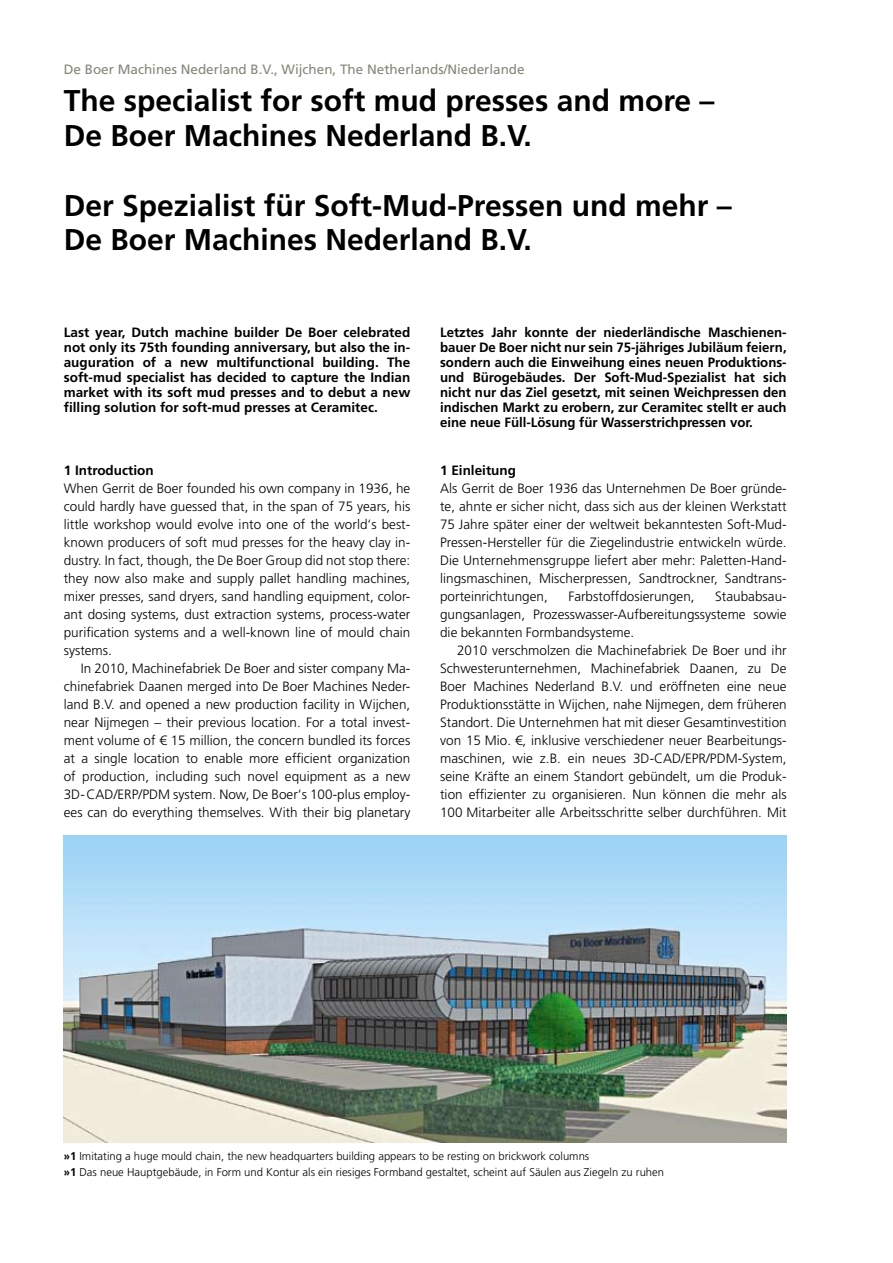
<style>
.page{position:relative;width:893px;height:1263px;background:#fff}
.page>*{position:absolute;margin:0;border:0;box-sizing:border-box;transform-origin:0 0}
.t1{font:700 30px/34.5px "Frutiger LT Std";color:#000}
.t2{font:300 13.5px/18px "Frutiger LT Std";color:#000;text-align:justify}
.t3{font:700 13.5px/15px "Frutiger LT Std";color:#000;text-align:justify}
.t4{font:13.5px "Frutiger LT Std";color:#878677}
.t5{font:300 11.25px "Frutiger LT Std";color:#000}
.s1{font-weight:700}
</style>
<div class="page">
<img style="left:64px;top:835px;width:722px;height:307px">
<p class="t4" style="left:64px;top:61px;width:462px">De Boer Machines Nederland B.V., Wijchen, The Netherlands/Niederlande</p>
<h1 class="t1" style="left:64px;top:84px;width:652px">The specialist for soft mud presses and more –<br>De Boer Machines Nederland B.V.</h1>
<h1 class="t1" style="left:64px;top:188px;width:669px">Der Spezialist für Soft-Mud-Pressen und mehr –<br>De Boer Machines Nederland B.V.</h1>
<p class="t3" style="left:64px;top:325px;width:348px">Last year, Dutch machine builder De Boer celebrated not only its 75th founding anniversary, but also the in&shy;auguration of a new multifunctional building. The soft-mud specialist has decided to capture the Indian market with its soft mud presses and to debut a new filling solution for soft-mud presses at Ceramitec.</p>
<p class="t3" style="left:440px;top:325px;width:348px">Letztes Jahr konnte der niederländische Maschienen&shy;bauer De Boer nicht nur sein 75-jähriges Jubiläum feiern, sondern auch die Einweihung eines neuen Produktions&shy;und Bürogebäudes. Der Soft-Mud-Spezialist hat sich nicht nur das Ziel gesetzt, mit seinen Weichpressen den indischen Markt zu erobern, zur Ceramitec stellt er auch eine neue Füll-Lösung für Wasserstrichpressen vor.</p>
<p class="t3" style="left:64px;top:463px;width:91px">1 Introduction</p>
<p class="t2" style="left:64px;top:480px;width:348px">When Gerrit de Boer founded his own company in 1936, he could hardly have guessed that, in the span of 75 years, his little workshop would evolve into one of the world‘s best&shy;known producers of soft mud presses for the heavy clay in&shy;dustry. In fact, though, the De Boer Group did not stop there: they now also make and supply pallet handling machines, mixer presses, sand dryers, sand handling equipment, color&shy;ant dosing systems, dust extraction systems, process-water purification systems and a well-known line of mould chain systems.</p>
<p class="t2" style="left:64px;top:660px;width:348px;text-indent:17px">In 2010, Machinefabriek De Boer and sister company Ma&shy;chinefabriek Daanen merged into De Boer Machines Neder&shy;land B.V. and opened a new production facility in Wijchen, near Nijmegen – their previous location. For a total invest&shy;ment volume of € 15 million, the concern bundled its forces at a single location to enable more efficient organization of production, including such novel equipment as a new 3D-CAD/ERP/PDM system. Now, De Boer‘s 100-plus employ&shy;ees can do everything themselves. With their big planetary</p>
<p class="t3" style="left:440px;top:463px;width:77px">1 Einleitung</p>
<p class="t2" style="left:440px;top:480px;width:348px">Als Gerrit de Boer 1936 das Unternehmen De Boer gründe&shy;te, ahnte er sicher nicht, dass sich aus der kleinen Werkstatt 75 Jahre später einer der weltweit bekanntesten Soft-Mud-Pressen-Hersteller für die Ziegelindustrie entwickeln würde.<br>Die Unternehmensgruppe liefert aber mehr: Paletten-Hand&shy;lingsmaschinen, Mischerpressen, Sandtrockner, Sandtrans&shy;porteinrichtungen,</p>
<p class="t2" style="left:568px;top:588px;width:128px">Farbstoffdosierungen,</p>
<p class="t2" style="left:440px;top:588px;width:348px;text-indent:275px">Staubabsau&shy;gungsanlagen, Prozesswasser-Aufbereitungssysteme sowie die bekannten Formbandsysteme.</p>
<p class="t2" style="left:440px;top:642px;width:348px;text-indent:17px">2010 verschmolzen die Machinefabriek De Boer und ihr Schwesterunternehmen, Machinefabriek Daanen, zu De Boer Machines Nederland B.V. und eröffneten eine neue Produktionsstätte in Wijchen, nahe Nijmegen, dem früheren Standort. Die Unternehmen hat mit dieser Gesamtinvestition von 15 Mio. €, inklusive verschiedener neuer Bearbeitungs&shy;maschinen, wie z.B. ein neues 3D-CAD/EPR/PDM-System, seine Kräfte an einem Standort gebündelt, um die Produk&shy;tion effizienter zu organisieren. Nun können die mehr als 100 Mitarbeiter alle Arbeitsschritte selber durchführen. Mit</p>
<p class="t5" style="left:64px;top:1149px;width:527px"><span class="s1">»1</span> Imitating a huge mould chain, the new headquarters building appears to be resting on brickwork columns</p>
<p class="t5" style="left:64px;top:1166px;width:602px"><span class="s1">»1</span> Das neue Hauptgebäude, in Form und Kontur als ein riesiges Formband gestaltet, scheint auf Säulen aus Ziegeln zu ruhen</p>
</div>
